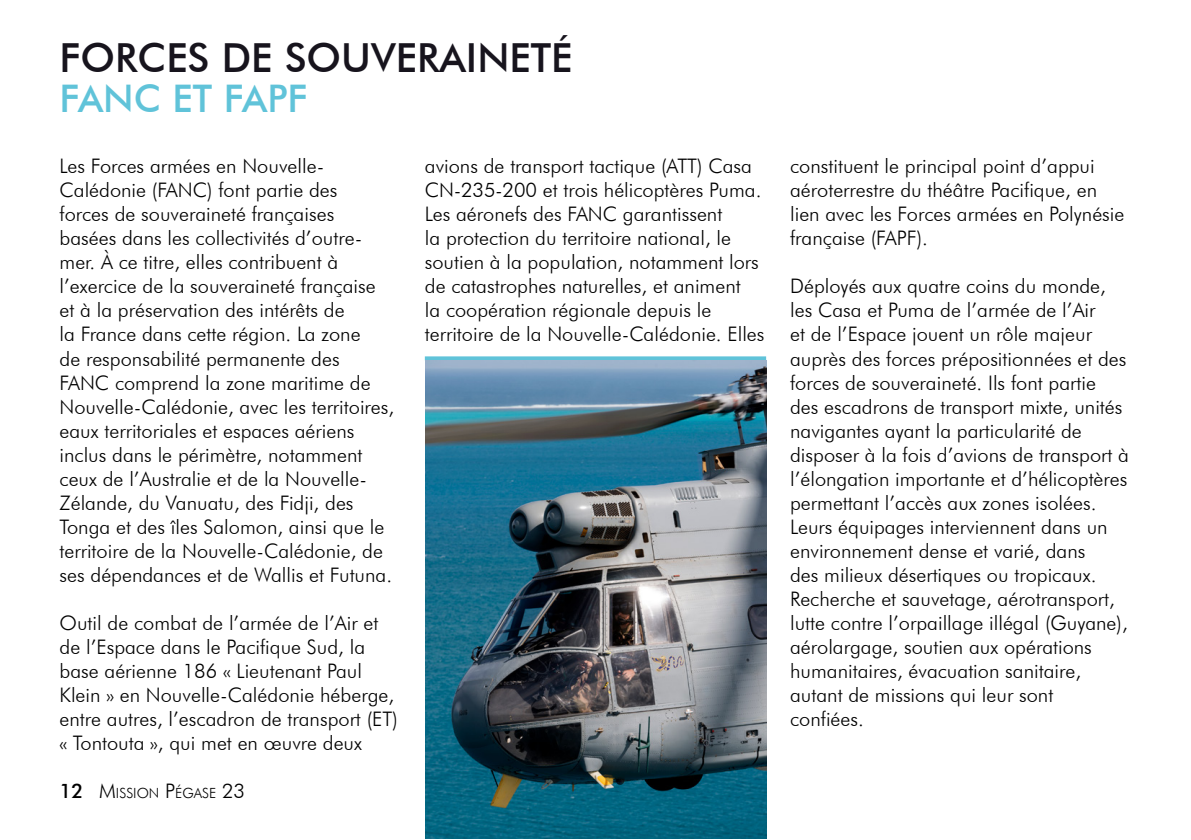
<style>
.page{position:relative;width:1191px;height:840px;background:#fff}
.page>*{position:absolute;margin:0;border:0;box-sizing:border-box;transform-origin:0 0}
.t1{font:500 40px "Futura BT";color:#17141d}
.t2{font:500 38px "Futura BT";color:#60c3d9}
.t3{font:300 20px/24px "Futura BT";color:#000}
.t4{font:300 14px "Futura BT";color:#000}
.s1{font-weight:500;font-size:20px}
.s2{font-size:20px}
</style>
<div class="page">
<svg style="left:425px;top:356px;width:341px;height:4px"></svg>
<img style="left:425px;top:360px;width:341px;height:478px">
<h1 class="t1" style="left:60px;top:34px;width:514px">FORCES DE SOUVERAINETÉ</h1>
<h2 class="t2" style="left:60px;top:76px;width:249px">FANC ET FAPF</h2>
<p class="t3" style="left:60px;top:154px;width:336px">Les Forces armées en Nouvelle-Calédonie (FANC) font partie des<br>forces de souveraineté françaises basées dans les collectivités d’outre&shy;mer. À ce titre, elles contribuent à l’exercice de la souveraineté française et à la préservation des intérêts de<br>la France dans cette région. La zone<br>de responsabilité permanente des FANC comprend la zone maritime de Nouvelle-Calédonie, avec les territoires, eaux territoriales et espaces aériens inclus dans le périmètre, notamment ceux de l’Australie et de la Nouvelle-Zélande, du Vanuatu, des Fidji, des Tonga et des îles Salomon, ainsi que le territoire de la Nouvelle-Calédonie, de ses dépendances et de Wallis et Futuna.</p>
<p class="t3" style="left:60px;top:610px;width:340px">Outil de combat de l’armée de l’Air et de l’Espace dans le Pacifique Sud, la base aérienne 186 « Lieutenant Paul Klein » en Nouvelle-Calédonie héberge, entre autres, l’escadron de transport (ET) « Tontouta », qui met en œuvre deux</p>
<p class="t4" style="left:60px;top:784px;width:187px"><span class="s1">12</span> <span class="s2">M</span>ISSION <span class="s2">P</span>ÉGASE <span class="s2">23</span></p>
<p class="t3" style="left:425px;top:154px;width:341px">avions de transport tactique (ATT) Casa CN-235-200 et trois hélicoptères Puma.<br>Les aéronefs des FANC garantissent<br>la protection du territoire national, le soutien à la population, notamment lors de catastrophes naturelles, et animent<br>la coopération régionale depuis le territoire de la Nouvelle-Calédonie. Elles</p>
<p class="t3" style="left:790px;top:154px;width:336px">constituent le principal point d’appui aéroterrestre du théâtre Pacifique, en lien avec les Forces armées en Polynésie française (FAPF).</p>
<p class="t3" style="left:790px;top:274px;width:340px">Déployés aux quatre coins du monde, les Casa et Puma de l’armée de l’Air<br>et de l’Espace jouent un rôle majeur auprès des forces prépositionnées et des forces de souveraineté. Ils font partie des escadrons de transport mixte, unités navigantes ayant la particularité de disposer à la fois d’avions de transport à l’élongation importante et d’hélicoptères permettant l’accès aux zones isolées.<br>Leurs équipages interviennent dans un environnement dense et varié, dans<br>des milieux désertiques ou tropicaux.<br>Recherche et sauvetage, aérotransport, lutte contre l’orpaillage illégal (Guyane), aérolargage, soutien aux opérations humanitaires, évacuation sanitaire, autant de missions qui leur sont confiées.</p>
</div>
